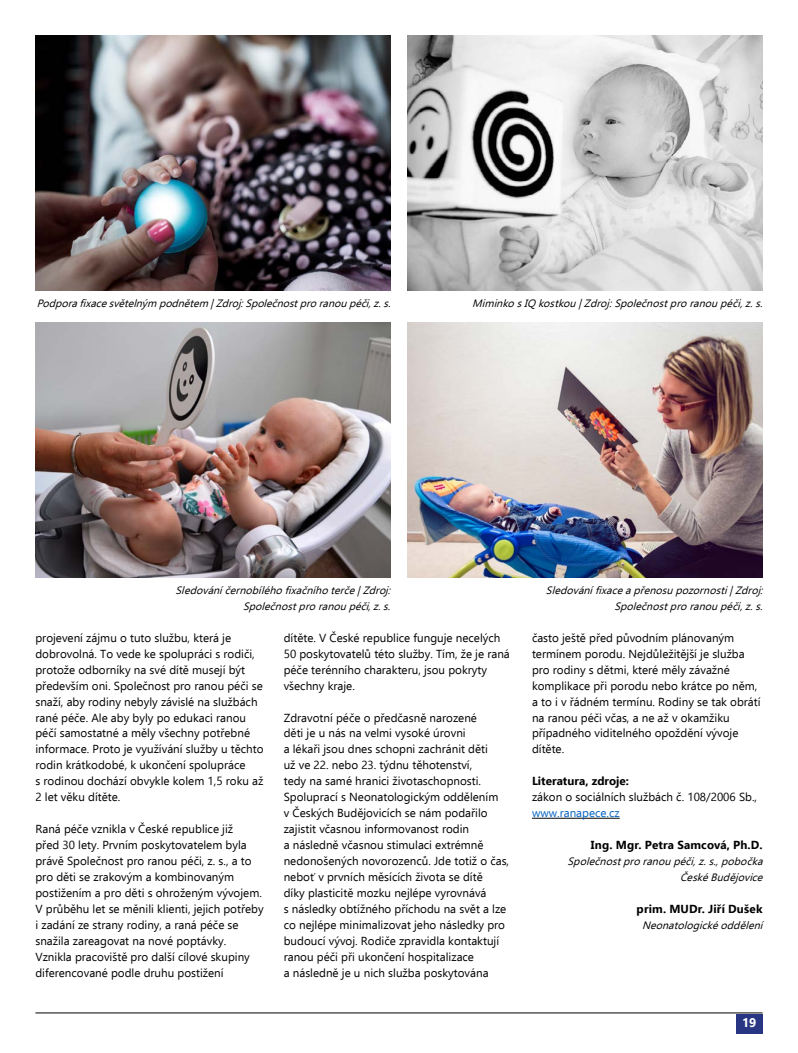
<style>
.page{position:relative;width:798px;height:1053px;background:#fff}
.page>*{position:absolute;margin:0;border:0;box-sizing:border-box;transform-origin:0 0}
.t1{font:700 12.5px "Ebrima";color:#fff}
.t2{font:11.62px/16px "Ebrima";color:#000}
.t3{font:700 11.62px "Ebrima";letter-spacing:.005em;color:#000}
.t4{font:11.62px "Ebrima";color:#0563c1}
.t5{font:italic 10.62px/16px "Ebrima";color:#000;text-align:right}
</style>
<div class="page">
<hr style="left:35px;top:1012px;width:727px;height:1px;background:#000">
<div style="left:735px;top:1013px;width:27px;height:20px;background:#283583"></div>
<hr style="left:531px;top:817px;width:88px;height:1px;background:#000">
<img style="left:407px;top:35px;width:355px;height:256px">
<img style="left:35px;top:35px;width:355px;height:256px">
<img style="left:407px;top:322px;width:355px;height:256px">
<img style="left:35px;top:322px;width:355px;height:256px">
<p class="t5" style="left:37px;top:294px;width:359px">Podporafixacesvětelným podnětem |Zdroj:Společnostproranoupéči, z. s.</p>
<p class="t5" style="left:472px;top:294px;width:296px">Miminkos IQ kostkou|Zdroj:Společnostproranoupéči, z. s.</p>
<p class="t5" style="left:175px;top:581px;width:220px">Sledováni ́ černobi ́léhofixačni ́hoterče|Zdroj:<br>Společnostproranoupéči, z. s.</p>
<p class="t5" style="left:545px;top:581px;width:222px">Sledováni ́ fixacea přenosupozornosti|Zdroj:<br>Společnostproranoupéči, z. s.</p>
<p class="t2" style="left:283px;top:629px;width:227px">dítěte. V České republice funguje necelých 50 poskytovatelů této služby. Tím, že je raná péče terénního charakteru, jsou pokryty všechny kraje.</p>
<p class="t2" style="left:283px;top:709px;width:227px">Zdravotní péče o předčasně narozené<br>děti je u nás na velmi vysoké úrovni<br>a lékaři jsou dnes schopni zachránit děti<br>už ve 22. nebo 23. týdnu těhotenství,<br>tedy na samé hranici životaschopnosti.<br>Spoluprací s Neonatologickým oddělením<br>v Českých Budějovicích se nám podařilo zajistit včasnou informovanost rodin<br>a následně včasnou stimulaci extrémně nedonošených novorozenců. Jde totiž o čas, neboť v prvních měsících života se dítě<br>díky plasticitě mozku nejlépe vyrovnává<br>s následky obtížného příchodu na svět a lze co nejlépe minimalizovat jeho následky pro budoucí vývoj. Rodiče zpravidla kontaktují ranou péči při ukončení hospitalizace<br>a následně je u nich služba poskytována</p>
<p class="t2" style="left:531px;top:629px;width:230px">často ještě před původním plánovaným termínem porodu. Nejdůležitější je služba pro rodiny s dětmi, které měly závažné komplikace při porodu nebo krátce po něm, a to i v řádném termínu. Rodiny se tak obrátí na ranou péči včas, a ne až v okamžiku případného viditelného opoždění vývoje dítěte.</p>
<p class="t3" style="left:531px;top:772px;width:98px">Literatura, zdroje:</p>
<p class="t2" style="left:531px;top:788px;width:226px">zákon o sociálních službách č. 108/2006 Sb.,</p>
<p class="t4" style="left:531px;top:804px;width:89px">www.ranapece.cz</p>
<p class="t3" style="left:590px;top:835px;width:173px">Ing. Mgr. Petra Samcová, Ph.D.</p>
<p class="t5" style="left:567px;top:852px;width:200px">Společnostproranoupéči, z. s.,pobočka<br>ČeskéBudějovice</p>
<p class="t3" style="left:636px;top:899px;width:127px">prim. MUDr. Jiří Dušek</p>
<p class="t5" style="left:641px;top:916px;width:126px">Neonatologickéoddělení</p>
<p class="t2" style="left:35px;top:629px;width:229px">projevení zájmu o tuto službu, která je dobrovolná. To vede ke spolupráci s rodiči, protože odborníky na své dítě musejí být především oni. Společnost pro ranou péči se snaží, aby rodiny nebyly závislé na službách rané péče. Ale aby byly po edukaci ranou péčí samostatné a měly všechny potřebné informace. Proto je využívání služby u těchto rodin krátkodobé, k ukončení spolupráce<br>s rodinou dochází obvykle kolem 1,5 roku až 2 let věku dítěte.</p>
<p class="t2" style="left:35px;top:820px;width:229px">Raná péče vznikla v České republice již<br>před 30 lety. Prvním poskytovatelem byla právě Společnost pro ranou péči, z. s., a to pro děti se zrakovým a kombinovaným postižením a pro děti s ohroženým vývojem.<br>V průběhu let se měnili klienti, jejich potřeby i zadání ze strany rodiny, a raná péče se snažila zareagovat na nové poptávky.<br>Vznikla pracoviště pro další cílové skupiny diferencované podle druhu postižení</p>
<p class="t1" style="left:741px;top:1013px;width:16px">19</p>
</div>
